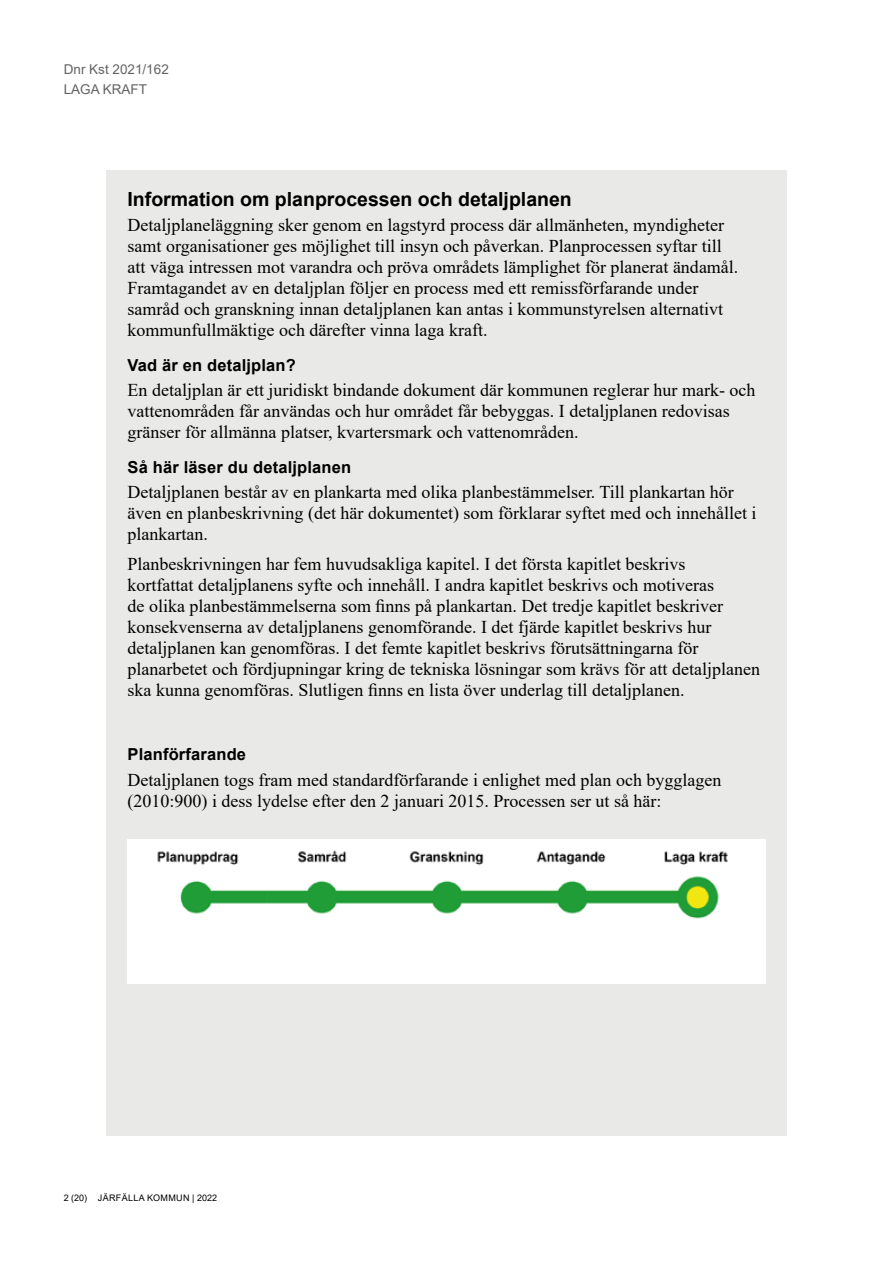
<style>
.page{position:relative;width:893px;height:1263px;background:#fff}
.page>*{position:absolute;margin:0;border:0;box-sizing:border-box;transform-origin:0 0}
.t1{font:700 19.5px "Arial";color:#000}
.t2{font:18px/21px "Times New Roman";color:#000}
.t3{font:700 16.5px "Arial";letter-spacing:.01em;color:#000}
.t4{font:13.5px/20.7px "Arial";color:#646363}
.t5{font:9px "Arial";letter-spacing:.035em;color:#000}
</style>
<div class="page">
<div style="left:106px;top:170px;width:681px;height:965px;background:#e9eae8"></div>
<img style="left:128px;top:840px;width:637px;height:143px">
<p class="t4" style="left:64px;top:58px;width:107px">Dnr Kst 2021/162<br>LAGA KRAFT</p>
<p class="t1" style="left:128px;top:185px;width:446px">Information om planprocessen och detaljplanen</p>
<p class="t2" style="left:128px;top:214px;width:612px">Detaljplaneläggning sker genom en lagstyrd process där allmänheten, myndigheter samt organisationer ges möjlighet till insyn och påverkan. Planprocessen syftar till att väga intressen mot varandra och pröva områdets lämplighet för planerat ändamål.<br>Framtagandet av en detaljplan följer en process med ett remissförfarande under samråd och granskning innan detaljplanen kan antas i kommunstyrelsen alternativt kommunfullmäktige och därefter vinna laga kraft.</p>
<p class="t3" style="left:128px;top:353px;width:170px">Vad är en detaljplan?</p>
<p class="t2" style="left:128px;top:379px;width:629px">En detaljplan är ett juridiskt bindande dokument där kommunen reglerar hur mark- och vattenområden får användas och hur området får bebyggas. I detaljplanen redovisas gränser för allmänna platser, kvartersmark och vattenområden.</p>
<p class="t3" style="left:128px;top:456px;width:225px">Så här läser du detaljplanen</p>
<p class="t2" style="left:128px;top:481px;width:630px">Detaljplanen består av en plankarta med olika planbestämmelser. Till plankartan hör även en planbeskrivning (det här dokumentet) som förklarar syftet med och innehållet i plankartan.</p>
<p class="t2" style="left:128px;top:553px;width:634px">Planbeskrivningen har fem huvudsakliga kapitel. I det första kapitlet beskrivs<br>kortfattat detaljplanens syfte och innehåll. I andra kapitlet beskrivs och motiveras<br>de olika planbestämmelserna som finns på plankartan. Det tredje kapitlet beskriver konsekvenserna av detaljplanens genomförande. I det fjärde kapitlet beskrivs hur detaljplanen kan genomföras. I det femte kapitlet beskrivs förutsättningarna för planarbetet och fördjupningar kring de tekniska lösningar som krävs för att detaljplanen ska kunna genomföras. Slutligen finns en lista över underlag till detaljplanen.</p>
<p class="t3" style="left:128px;top:743px;width:120px">Planförfarande</p>
<p class="t2" style="left:128px;top:768px;width:595px">Detaljplanen togs fram med standardförfarande i enlighet med plan och bygglagen (2010:900) i dess lydelse efter den 2 januari 2015. Processen ser ut så här:</p>
<p class="t5" style="left:64px;top:1191px;width:155px">2 (20) JÄRFÄLLA KOMMUN | 2022</p>
</div>
